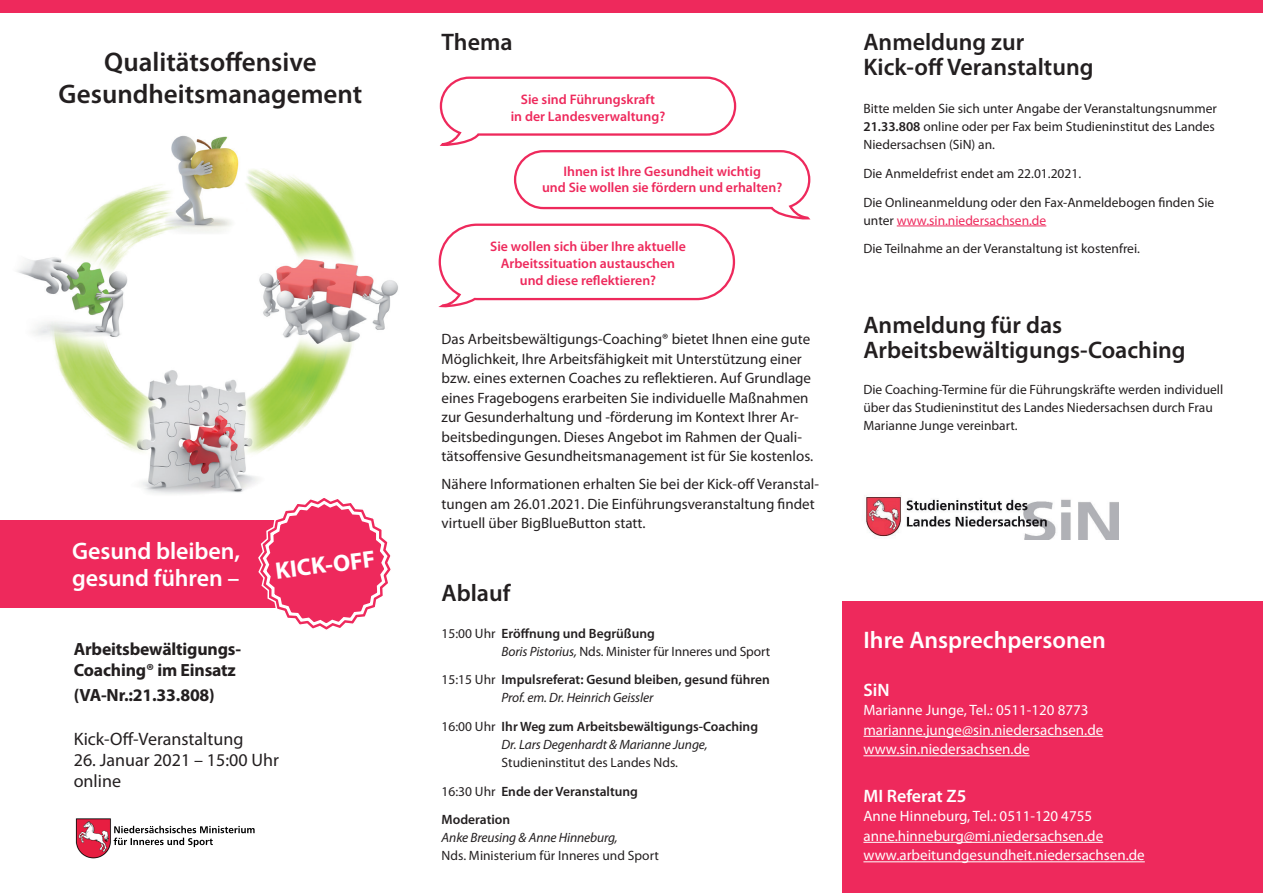
<style>
.page{position:relative;width:1263px;height:893px;background:#fff}
.page>*{position:absolute;margin:0;border:0;box-sizing:border-box;transform-origin:0 0}
.t1{font:600 27px/32.4px "Myriad Pro";color:#231f20;text-align:center}
.t2{font:600 24px/25.5px "Myriad Pro";color:#231f20}
.t3{font:600 24px/27px "Myriad Pro";letter-spacing:-.005em;color:#fff}
.t4{font:700 24px "Myriad Pro";color:#fff}
.t5{font:18px/21.1px "Myriad Pro";color:#231f20}
.t6{font:600 18px "Myriad Pro";color:#fff}
.t7{font:700 17.7px/21.1px "Myriad Pro";letter-spacing:-.01em;color:#231f20}
.t8{font:15px/19.5px "Myriad Pro";color:#231f20}
.t9{font:15px/19.5px "Myriad Pro";color:#fff}
.t10{font:600 13.8px/16.6px "Myriad Pro";color:#ee295c;text-align:center}
.t11{font:13.5px/18px "Myriad Pro";color:#231f20}
.t12{font:600 13.5px/18px "Myriad Pro";color:#231f20}
.t13{font:italic 13.5px "Myriad Pro";letter-spacing:-.01em;color:#231f20}
.s1{font-weight:600}
.s2{font-style:italic}
.s3{font-weight:400}
.s4{font-weight:400;font-style:italic}
.s5{color:#ee295c}
</style>
<div class="page">
<div style="left:0;top:0;width:1263px;height:13px;background:#ee295c"></div>
<hr style="left:897px;top:226px;width:149px;height:1px;background:#ee295c">
<svg style="left:438px;top:76px;width:373px;height:232px"></svg>
<div style="left:842px;top:601px;width:421px;height:292px;background:#ee295c"></div>
<hr style="left:863px;top:736px;width:240px;height:1px;background:#fff">
<hr style="left:863px;top:755px;width:167px;height:1px;background:#fff">
<hr style="left:863px;top:842px;width:240px;height:1px;background:#fff">
<hr style="left:863px;top:861px;width:282px;height:1px;background:#fff">
<img style="left:17px;top:135px;width:381px;height:359px">
<div style="left:0;top:520px;width:330px;height:87px;background:#ee295c"></div>
<img style="left:75px;top:818px;width:180px;height:41px">
<img style="left:114px;top:826px;width:126px;height:7px">
<img style="left:114px;top:838px;width:99px;height:7px">
<img style="left:866px;top:495px;width:253px;height:44px">
<svg style="left:257px;top:498px;width:134px;height:132px"></svg>
<h1 class="t1" style="left:59px;top:45px;width:305px">Qualitätsoffensive<br>Gesundheitsmanagement</h1>
<h2 class="t3" style="left:72px;top:537px;width:169px">Gesund bleiben, gesund führen –</h2>
<h3 class="t7" style="left:74px;top:638px;width:169px">Arbeitsbewältigungs-<br>Coaching® im Einsatz</h3>
<h3 class="t7" style="left:74px;top:684px;width:143px">(VA-Nr.:21.33.808)</h3>
<h2 class="t4" style="left:274px;top:555px;width:102px;rotate:-7deg">KICK-OFF</h2>
<h3 class="t5" style="left:74px;top:728px;width:171px">Kick-Off-Veranstaltung</h3>
<h3 class="t5" style="left:74px;top:749px;width:207px">26. Januar 2021 – 15:00 Uhr online</h3>
<h2 class="t2" style="left:442px;top:28px;width:73px">Thema</h2>
<p class="t10" style="left:511px;top:91px;width:156px">Sie sind Führungskraft<br>in der Landesverwaltung?</p>
<p class="t10" style="left:542px;top:162px;width:242px">Ihnen ist Ihre Gesundheit wichtig<br>und Sie wollen sie fördern und erhalten?</p>
<p class="t10" style="left:490px;top:238px;width:197px">Sie wollen sich über Ihre aktuelle<br>Arbeitssituation austauschen und diese reflektieren?</p>
<p class="t8" style="left:442px;top:329px;width:373px">Das Arbeitsbewältigungs-Coaching® bietet Ihnen eine gute Möglichkeit, Ihre Arbeitsfähigkeit mit Unterstützung einer bzw. eines externen Coaches zu reflektieren. Auf Grundlage eines Fragebogens erarbeiten Sie individuelle Maßnahmen zur Gesunderhaltung und -förderung im Kontext Ihrer Ar&shy;beitsbedingungen. Dieses Angebot im Rahmen der Quali&shy;tätsoffensive Gesundheitsmanagement ist für Sie kostenlos.</p>
<p class="t8" style="left:442px;top:474px;width:379px">Nähere Informationen erhalten Sie bei der Kick-off Veranstal&shy;tungen am 26.01.2021. Die Einführungsveranstaltung findet virtuell über BigBlueButton statt.</p>
<h2 class="t2" style="left:442px;top:580px;width:70px">Ablauf</h2>
<p class="t11" style="left:502px;top:624px;width:270px;text-indent:-60px">15:00 Uhr <span class="s1">Eröffnung und Begrüßung<br></span><span class="s2">Boris Pistorius,</span> Nds. Minister für Inneres und Sport</p>
<p class="t12" style="left:502px;top:670px;width:270px;text-indent:-60px"><span class="s3">15:15 Uhr</span> Impulsreferat: Gesund bleiben, gesund führen<br><span class="s4">Prof. em. Dr. Heinrich Geissler</span></p>
<p class="t12" style="left:502px;top:717px;width:258px;text-indent:-60px"><span class="s3">16:00 Uhr</span> Ihr Weg zum Arbeitsbewältigungs-Coaching<br><span class="s4">Dr. Lars Degenhardt &amp; Marianne Junge,</span></p>
<p class="t11" style="left:442px;top:748px;width:238px;line-height:28.7px;text-indent:60px">Studieninstitut des Landes Nds.<br>16:30 Uhr <span class="s1">Ende der Veranstaltung<br>Moderation</span></p>
<p class="t13" style="left:442px;top:829px;width:178px">Anke Breusing &amp; Anne Hinneburg,</p>
<p class="t11" style="left:442px;top:847px;width:219px">Nds. Ministerium für Inneres und Sport</p>
<h2 class="t2" style="left:863px;top:28px;width:232px">Anmeldung zur<br>Kick-off Veranstaltung</h2>
<p class="t11" style="left:863px;top:100px;width:355px">Bitte melden Sie sich unter Angabe der Veranstaltungsnummer<br><span class="s1">21.33.808</span> online oder per Fax beim Studieninstitut des Landes<br>Niedersachsen (SiN) an.</p>
<p class="t11" style="left:863px;top:159px;width:352px;line-height:28.7px">Die Anmeldefrist endet am 22.01.2021.<br>Die Onlineanmeldung oder den Fax-Anmeldebogen finden Sie</p>
<p class="t11" style="left:863px;top:205px;width:278px;line-height:28.7px">unter <span class="s5">www.sin.niedersachsen.de<br></span>Die Teilnahme an der Veranstaltung ist kostenfrei.</p>
<h2 class="t2" style="left:863px;top:311px;width:324px">Anmeldung für das<br>Arbeitsbewältigungs-Coaching</h2>
<p class="t11" style="left:863px;top:381px;width:361px">Die Coaching-Termine für die Führungskräfte werden individuell über das Studieninstitut des Landes Niedersachsen durch Frau<br>Marianne Junge vereinbart.</p>
<h2 class="t3" style="left:863px;top:626px;width:244px">Ihre Ansprechpersonen</h2>
<h3 class="t6" style="left:863px;top:678px;width:28px">SiN</h3>
<p class="t9" style="left:863px;top:700px;width:241px">Marianne Junge, Tel.: 0511-120 8773 marianne.junge@sin.niedersachsen.de www.sin.niedersachsen.de</p>
<h3 class="t6" style="left:863px;top:784px;width:104px">MI Referat Z5</h3>
<p class="t9" style="left:863px;top:806px;width:283px">Anne Hinneburg, Tel.: 0511-120 4755 anne.hinneburg@mi.niedersachsen.de www.arbeitundgesundheit.niedersachsen.de</p>
</div>
